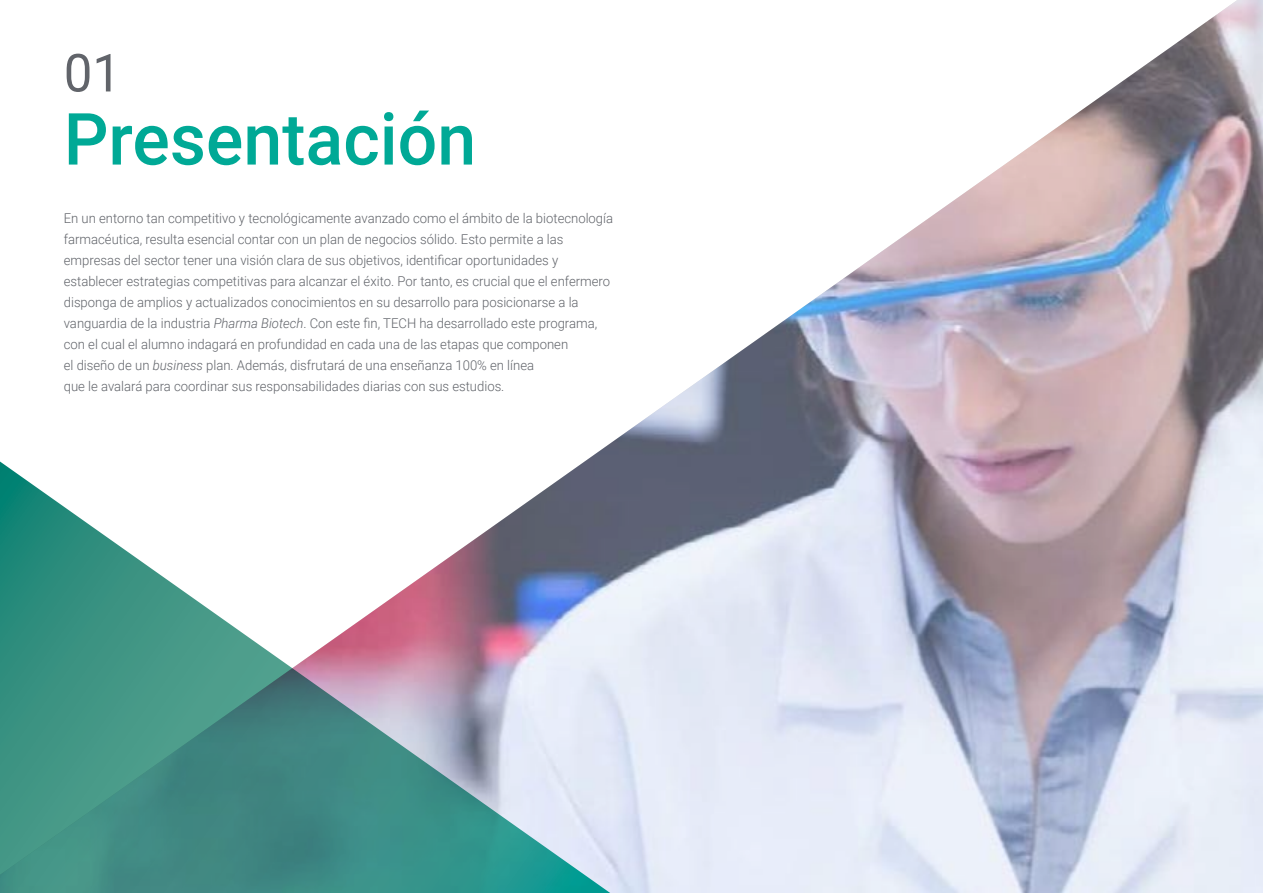
<style>
.page{position:relative;width:1263px;height:893px;background:#fff}
.page>*{position:absolute;margin:0;border:0;box-sizing:border-box;transform-origin:0 0}
.t1{font:500 72px "Roboto";color:#00a996}
.t2{font:52.5px "Roboto";color:#61646a}
.t3{font:300 13.5px/21px "Roboto";color:#61646a}
.s1{font-style:italic}
</style>
<div class="page">
<img style="left:606px;top:0;width:657px;height:893px">
<svg style="left:0;top:446px;width:640px;height:447px"></svg>
<h2 class="t2" style="left:64px;top:36px;width:59px">01</h2>
<h1 class="t1" style="left:64px;top:89px;width:414px">Presentación</h1>
<p class="t3" style="left:64px;top:207px;width:551px">En un entorno tan competitivo y tecnológicamente avanzado como el ámbito de la biotecnología farmacéutica, resulta esencial contar con un plan de negocios sólido. Esto permite a las empresas del sector tener una visión clara de sus objetivos, identificar oportunidades y establecer estrategias competitivas para alcanzar el éxito. Por tanto, es crucial que el enfermero disponga de amplios y actualizados conocimientos en su desarrollo para posicionarse a la vanguardia de la industria <span class="s1">Pharma Biotech</span>. Con este fin, TECH ha desarrollado este programa, con el cual el alumno indagará en profundidad en cada una de las etapas que componen<br>el diseño de un <span class="s1">business</span> plan. Además, disfrutará de una enseñanza 100% en línea<br>que le avalará para coordinar sus responsabilidades diarias con sus estudios.</p>
</div>
